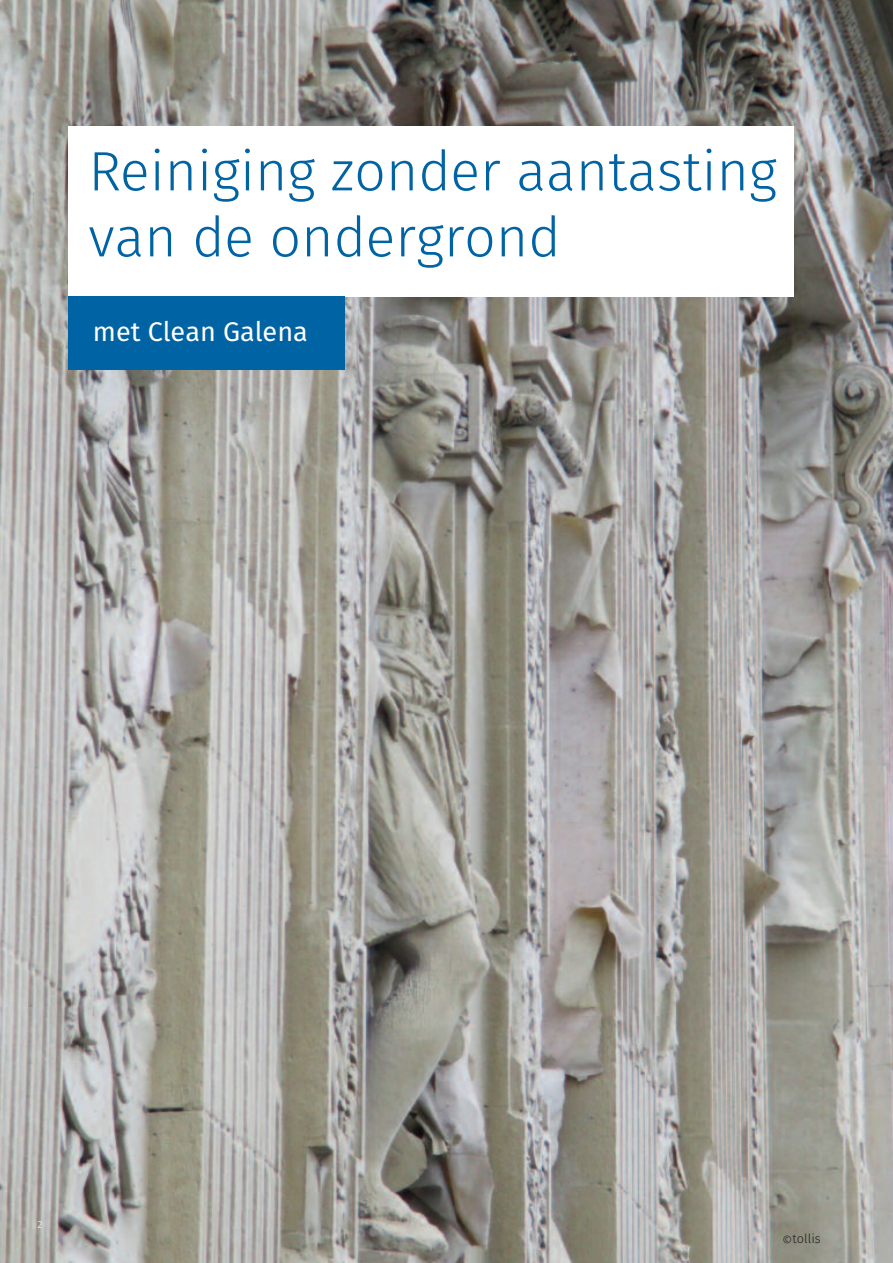
<style>
.page{position:relative;width:893px;height:1263px;background:#fff}
.page>*{position:absolute;margin:0;border:0;box-sizing:border-box;transform-origin:0 0}
.t1{font:300 55.5px/66px "Fira Sans";color:#0063a4}
.t2{font:27px "Fira Sans";color:#fff}
.t3{font:300 12.75px "Fira Sans";color:#231f20}
.t4{font:300 10.5px "Fira Sans";color:#fff}
</style>
<div class="page">
<img style="left:0;top:0;width:893px;height:1263px">
<div style="left:68px;top:126px;width:726px;height:171px;background:#fff"></div>
<div style="left:68px;top:297px;width:276px;height:73px;background:#0063a4"></div>
<p class="t1" style="left:88px;top:142px;width:690px">Reiniging zonder aantasting van de ondergrond</p>
<p class="t2" style="left:93px;top:313px;width:216px">met Clean Galena</p>
<p class="t4" style="left:37px;top:1217px;width:7px">2</p>
<p class="t3" style="left:782px;top:1230px;width:40px">©tollis</p>
</div>
